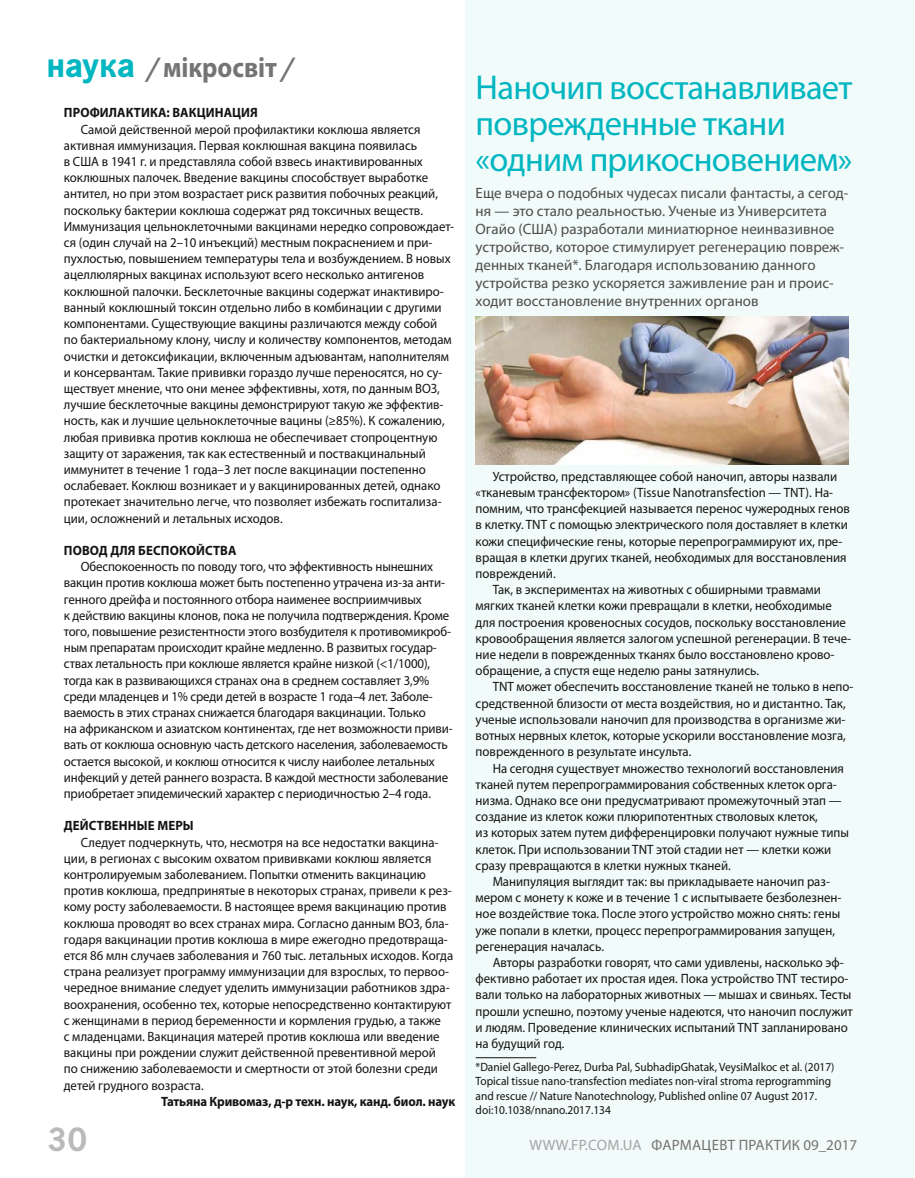
<style>
.page{position:relative;width:915px;height:1178px;background:#fff}
.page>*{position:absolute;margin:0;border:0;box-sizing:border-box;transform-origin:0 0}
.t1{font:34.5px/36px "Myriad Pro";letter-spacing:-.02em;color:#00b6c0}
.t2{font:700 34.5px "News Paper C";color:#bababb}
.t3{font:700 28.5px "Myriad Pro";color:#747473;scale:.9 1}
.t4{font:15px/18px "Myriad Pro";color:#4d4d4c}
.t5{font:15px "Myriad Pro";letter-spacing:.02em;color:#747473}
.t6{font:13.5px/16.2px "Myriad Pro";color:#131413;scale:.95 1}
.t7{font:700 13.5px "Myriad Pro";letter-spacing:.01em;color:#131413;scale:.95 1}
.t8{font:700 13.5px "Myriad Pro";letter-spacing:-.01em;color:#131413;scale:.95 1}
.t9{font:12px/14.4px "Myriad Pro";color:#131413;scale:.95 1}
.s1{font-family:"News Paper C";font-size:36px;color:#00b6c0}
.s2{font-family:"News Paper C"}
.s3{color:#a3a4a4}
</style>
<div class="page">
<div style="left:465px;top:0;width:448px;height:1178px;background:#f1fbfa"></div>
<hr style="left:475px;top:1057px;width:61px;height:1px;background:#131413">
<img style="left:475px;top:317px;width:373px;height:147px">
<h2 class="t3" style="left:47px;top:56px;width:274px"><span class="s1">наука</span> <span class="s2">/</span> мікросвіт <span class="s2">/</span></h2>
<p class="t7" style="left:64px;top:108px;width:206px">ПРОФИЛАКТИКА: ВАКЦИНАЦИЯ</p>
<p class="t6" style="left:64px;top:122px;width:412px;text-indent:17px">Самой действенной мерой профилактики коклюша является активная иммунизация. Первая коклюшная вакцина появилась<br>в США в 1941 г. и представляла собой взвесь инактивированных коклюшных палочек. Введение вакцины способствует выработке антител, но при этом возрастает риск развития побочных реакций, поскольку бактерии коклюша содержат ряд токсичных веществ.<br>Иммунизация цельноклеточными вакцинами нередко сопровождает&shy;ся (один случай на 2–10 инъекций) местным покраснением и при&shy;пухлостью, повышением температуры тела и возбуждением. В новых ацеллюлярных вакцинах используют всего несколько антигенов коклюшной палочки. Бесклеточные вакцины содержат инактивиро&shy;ванный коклюшный токсин отдельно либо в комбинации с другими компонентами. Существующие вакцины различаются между собой по бактериальному клону, числу и количеству компонентов, методам очистки и детоксификации, включенным адъювантам, наполнителям и консервантам. Такие прививки гораздо лучше переносятся, но су&shy;ществует мнение, что они менее эффективны, хотя, по данным ВОЗ, лучшие бесклеточные вакцины демонстрируют такую же эффектив&shy;ность, как и лучшие цельноклеточные вацины (≥85%). К сожалению, любая прививка против коклюша не обеспечивает стопроцентную защиту от заражения, так как естественный и поствакцинальный иммунитет в течение 1 года–3 лет после вакцинации постепенно ослабевает. Коклюш возникает и у вакцинированных детей, однако протекает значительно легче, что позволяет избежать госпитализа&shy;ции, осложнений и летальных исходов.</p>
<p class="t7" style="left:64px;top:545px;width:183px">ПОВОД ДЛЯ БЕСПОКОЙСТВА</p>
<p class="t6" style="left:64px;top:559px;width:411px;text-indent:17px">Обеспокоенность по поводу того, что эффективность нынешних вакцин против коклюша может быть постепенно утрачена из-за анти&shy;генного дрейфа и постоянного отбора наименее восприимчивых<br>к действию вакцины клонов, пока не получила подтверждения. Кроме того, повышение резистентности этого возбудителя к противомикроб&shy;ным препаратам происходит крайне медленно. В развитых государ&shy;ствах летальность при коклюше является крайне низкой (&lt;1/1000), тогда как в развивающихся странах она в среднем составляет 3,9% среди младенцев и 1% среди детей в возрасте 1 года–4 лет. Заболе&shy;ваемость в этих странах снижается благодаря вакцинации. Только<br>на африканском и азиатском континентах, где нет возможности приви&shy;вать от коклюша основную часть детского населения, заболеваемость остается высокой, и коклюш относится к числу наиболее летальных инфекций у детей раннего возраста. В каждой местности заболевание приобретает эпидемический характер с периодичностью 2–4 года.</p>
<p class="t7" style="left:64px;top:821px;width:138px">ДЕЙСТВЕННЫЕ МЕРЫ</p>
<p class="t6" style="left:64px;top:835px;width:411px;text-indent:17px">Следует подчеркнуть, что, несмотря на все недостатки вакцина&shy;ции, в регионах с высоким охватом прививками коклюш является контролируемым заболеванием. Попытки отменить вакцинацию против коклюша, предпринятые в некоторых странах, привели к рез&shy;кому росту заболеваемости. В настоящее время вакцинацию против коклюша проводят во всех странах мира. Согласно данным ВОЗ, бла&shy;годаря вакцинации против коклюша в мире ежегодно предотвраща&shy;ется 86 млн случаев заболевания и 760 тыс. летальных исходов. Когда страна реализует программу иммунизации для взрослых, то первоо&shy;чередное внимание следует уделить иммунизации работников здра&shy;воохранения, особенно тех, которые непосредственно контактируют с женщинами в период беременности и кормления грудью, а также<br>с младенцами. Вакцинация матерей против коклюша или введение вакцины при рождении служит действенной превентивной мерой по снижению заболеваемости и смертности от этой болезни среди детей грудного возраста.</p>
<p class="t8" style="left:161px;top:1096px;width:311px">Татьяна Кривомаз, д-р техн. наук, канд. биол. наук</p>
<h1 class="t2" style="left:47px;top:1127px;width:42px">30</h1>
<h1 class="t1" style="left:475px;top:73px;width:378px">Наночип восстанавливает поврежденные ткани «одним прикосновением»</h1>
<p class="t4" style="left:475px;top:185px;width:374px">Еще вчера о подобных чудесах писали фантасты, а сегод&shy;ня — это стало реальностью. Ученые из Университета Огайо (США) разработали миниатюрное неинвазивное устройство, которое стимулирует регенерацию повреж&shy;денных тканей*. Благодаря использованию данного устройства резко ускоряется заживление ран и проис&shy;ходит восстановление внутренних органов</p>
<p class="t6" style="left:492px;top:469px;width:364px">Устройство, представляющее собой наночип, авторы назвали</p>
<p class="t6" style="left:475px;top:485px;width:377px">«тканевым трансфектором» (Tissue Nanotransfection — TNT). На-</p>
<p class="t6" style="left:475px;top:502px;width:395px">помним, что трансфекцией называется перенос чужеродных генов</p>
<p class="t6" style="left:475px;top:518px;width:393px">в клетку. TNT с помощью электрического поля доставляет в клетки</p>
<p class="t6" style="left:475px;top:534px;width:387px">кожи специфические гены, которые перепрограммируют их, пре-</p>
<p class="t6" style="left:475px;top:550px;width:392px">вращая в клетки других тканей, необходимых для восстановления</p>
<p class="t6" style="left:475px;top:566px;width:86px">повреждений.</p>
<p class="t6" style="left:492px;top:583px;width:347px">Так, в экспериментах на животных с обширными травмами</p>
<p class="t6" style="left:475px;top:599px;width:376px">мягких тканей клетки кожи превращали в клетки, необходимые</p>
<p class="t6" style="left:475px;top:615px;width:391px">для построения кровеносных сосудов, поскольку восстановление</p>
<p class="t6" style="left:475px;top:631px;width:396px">крово обращения является залогом успешной регенерации. В тече-</p>
<p class="t6" style="left:475px;top:647px;width:379px">ние недели в поврежденных тканях было восстановлено крово-</p>
<p class="t6" style="left:475px;top:664px;width:300px">обращение, а спустя еще неделю раны затянулись.</p>
<p class="t6" style="left:492px;top:680px;width:381px">TNT может обеспечить восстановление тканей не только в непо-</p>
<p class="t6" style="left:475px;top:696px;width:391px">средственной близости от места воздействия, но и дистантно. Так,</p>
<p class="t6" style="left:475px;top:712px;width:390px">ученые использовали наночип для производства в организме жи-</p>
<p class="t6" style="left:475px;top:728px;width:391px">вотных нервных клеток, которые ускорили восстановление мозга,</p>
<p class="t6" style="left:475px;top:745px;width:229px">поврежденного в результате инсульта.</p>
<p class="t6" style="left:492px;top:761px;width:371px">На сегодня существует множество технологий восстановления</p>
<p class="t6" style="left:475px;top:777px;width:381px">тканей путем перепрограммирования собственных клеток орга-</p>
<p class="t6" style="left:475px;top:793px;width:387px">низма. Однако все они предусматривают промежуточный этап —</p>
<p class="t6" style="left:475px;top:809px;width:361px">создание из клеток кожи плюрипотентных стволовых клеток,</p>
<p class="t6" style="left:475px;top:826px;width:394px">из которых затем путем дифференцировки получают нужные типы</p>
<p class="t6" style="left:475px;top:842px;width:375px">клеток. При использовании TNT этой стадии нет — клетки кожи</p>
<p class="t6" style="left:475px;top:858px;width:270px">сразу превращаются в клетки нужных тканей.</p>
<p class="t6" style="left:492px;top:874px;width:356px">Манипуляция выглядит так: вы прикладываете наночип раз-</p>
<p class="t6" style="left:475px;top:890px;width:386px">мером с монету к коже и в течение 1 с испытываете безболезнен-</p>
<p class="t6" style="left:475px;top:907px;width:385px">ное воздействие тока. После этого устройство можно снять: гены</p>
<p class="t6" style="left:475px;top:923px;width:379px">уже попали в клетки, процесс перепрограммирования запущен,</p>
<p class="t6" style="left:475px;top:939px;width:137px">регенерация началась.</p>
<p class="t6" style="left:492px;top:955px;width:371px">Авторы разработки говорят, что сами удивлены, насколько эф-</p>
<p class="t6" style="left:475px;top:971px;width:393px">фективно работает их простая идея. Пока устройство TNT тестиро-</p>
<p class="t6" style="left:475px;top:988px;width:397px">вали только на лабораторных животных — мышах и свиньях. Тесты</p>
<p class="t6" style="left:475px;top:1004px;width:398px">прошли успешно, поэтому ученые надеются, что наночип послужит</p>
<p class="t6" style="left:475px;top:1020px;width:393px">и людям. Проведение клинических испытаний TNT запланировано</p>
<p class="t6" style="left:475px;top:1036px;width:95px">на будущий год.</p>
<p class="t9" style="left:475px;top:1060px;width:379px">*Daniel Gallego-Perez, Durba Pal, SubhadipGhatak, VeysiMalkoc et al. (2017)<br>Topical tissue nano-transfection mediates non-viral stroma reprogramming and rescue // Nature Nanotechnology, Published online 07 August 2017. doi:10.1038/nnano.2017.134</p>
<p class="t5" style="left:529px;top:1139px;width:329px"><span class="s3">WWW.FP.COM.UA</span> ФАРМАЦЕВТ ПРАКТИК 09_2017</p>
</div>
